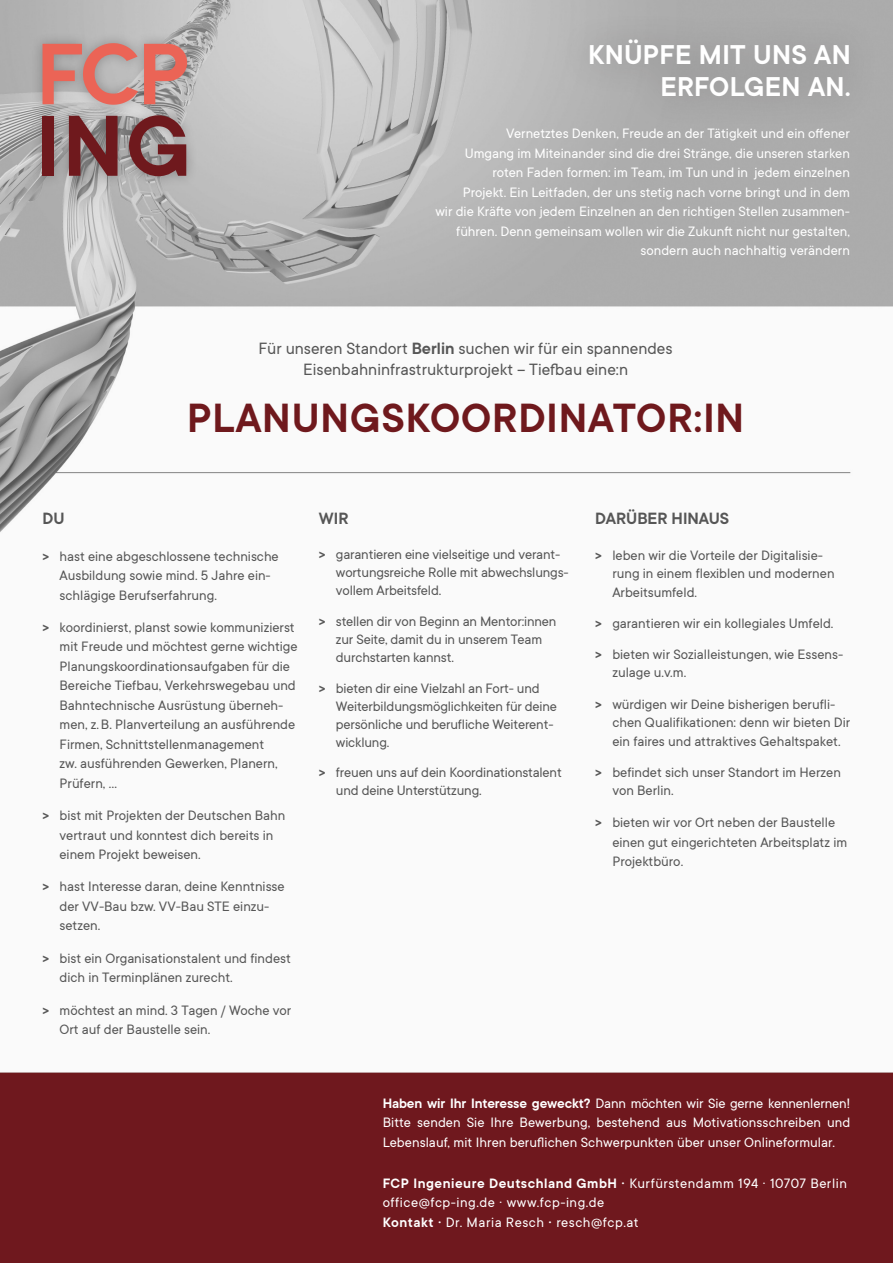
<style>
.page{position:relative;width:893px;height:1263px;background:#fff}
.page>*{position:absolute;margin:0;border:0;box-sizing:border-box;transform-origin:0 0}
.t1{font:600 45px "TT Commons";letter-spacing:.02em;color:#6f191d}
.t2{font:600 30px/31.5px "TT Commons";letter-spacing:.01em;color:#fff;text-align:right}
.t3{font:18px/21px "TT Commons";color:#565656;text-align:center}
.t4{font:600 18px "TT Commons";color:#565656}
.t5{font:15px/19.5px "TT Commons";color:#565656}
.t6{font:15px/19.5px "TT Commons";color:#fff;text-align:right}
.t7{font:15px/19.5px "TT Commons";letter-spacing:.035em;color:#fff}
.s1{font-weight:600}
</style>
<div class="page">
<img style="left:0;top:1px;width:893px;height:1262px">
<div style="left:556px;top:9px;width:326px;height:121px;background:#231f20;opacity:.3"></div>
<div style="left:31px;top:31px;width:168px;height:157px;background:#231f20;opacity:.3"></div>
<svg style="left:144px;top:44px;width:43px;height:60px;background:#cd837b"></svg>
<svg style="left:43px;top:43px;width:95px;height:62px;background:#cb908a"></svg>
<div style="left:43px;top:116px;width:11px;height:60px;background:#6f191d"></div>
<svg style="left:69px;top:116px;width:49px;height:60px;background:#7d4649"></svg>
<svg style="left:129px;top:115px;width:57px;height:61px;background:#87595b"></svg>
<h2 class="t2" style="left:588px;top:40px;width:264px">KNÜPFE MIT UNS AN<br>ERFOLGEN AN.</h2>
<p class="t6" style="left:435px;top:124px;width:416px">Vernetztes Denken, Freude an der Tätigkeit und ein offener<br>Umgang im Miteinander sind die drei Stränge, die unseren starken roten Faden formen: im Team, im Tun und in jedem einzelnen<br>Projekt. Ein Leitfaden, der uns stetig nach vorne bringt und in dem<br>wir die Kräfte von jedem Einzelnen an den richtigen Stellen zusammen&shy;führen. Denn gemeinsam wollen wir die Zukunft nicht nur gestalten, sondern auch nachhaltig verändern</p>
<p class="t3" style="left:259px;top:338px;width:415px">Für unseren Standort <span class="s1">Berlin</span> suchen wir für ein spannendes<br>Eisenbahninfrastrukturprojekt – Tiefbau eine:n</p>
<h1 class="t1" style="left:187px;top:393px;width:558px">PLANUNGSKOORDINATOR:IN</h1>
<p class="t4" style="left:43px;top:509px;width:24px">DU</p>
<p class="t5" style="left:60px;top:546px;width:221px;text-indent:-17px"><span class="s1">&gt;</span> hast eine abgeschlossene technische<br>Ausbildung sowie mind. 5 Jahre ein&shy;schlägige Berufserfahrung.</p>
<p class="t5" style="left:60px;top:618px;width:240px;text-indent:-17px"><span class="s1">&gt;</span> koordinierst, planst sowie kommunizierst mit Freude und möchtest gerne wichtige Planungskoordinationsaufgaben für die Bereiche Tiefbau, Verkehrswegebau und Bahntechnische Ausrüstung überneh&shy;men, z.B. Planverteilung an ausführende Firmen, Schnittstellenmanagement<br>zw. ausführenden Gewerken, Planern, Prüfern, …</p>
<p class="t5" style="left:60px;top:806px;width:227px;text-indent:-17px"><span class="s1">&gt;</span> bist mit Projekten der Deutschen Bahn vertraut und konntest dich bereits in einem Projekt beweisen.</p>
<p class="t5" style="left:60px;top:877px;width:227px;text-indent:-17px"><span class="s1">&gt;</span> hast Interesse daran, deine Kenntnisse der VV-Bau bzw. VV-Bau STE einzu&shy;setzen.</p>
<p class="t5" style="left:60px;top:948px;width:233px;text-indent:-17px"><span class="s1">&gt;</span> bist ein Organisationstalent und findest dich in Terminplänen zurecht.</p>
<p class="t5" style="left:60px;top:1000px;width:233px;text-indent:-17px"><span class="s1">&gt;</span> möchtest an mind. 3 Tagen / Woche vor<br>Ort auf der Baustelle sein.</p>
<p class="t4" style="left:319px;top:509px;width:31px">WIR</p>
<p class="t5" style="left:336px;top:546px;width:234px;line-height:18px;text-indent:-17px"><span class="s1">&gt;</span> garantieren eine vielseitige und verant&shy;wortungsreiche Rolle mit abwechslungs&shy;vollem Arbeitsfeld.</p>
<p class="t5" style="left:336px;top:612px;width:222px;line-height:18px;text-indent:-17px"><span class="s1">&gt;</span> stellen dir von Beginn an Mentor:innen zur Seite, damit du in unserem Team durchstarten kannst.</p>
<p class="t5" style="left:336px;top:679px;width:223px;line-height:18px;text-indent:-17px"><span class="s1">&gt;</span> bieten dir eine Vielzahl an Fort- und<br>Weiterbildungsmöglichkeiten für deine persönliche und berufliche Weiterent&shy;wicklung.</p>
<p class="t5" style="left:336px;top:764px;width:227px;line-height:18px;text-indent:-17px"><span class="s1">&gt;</span> freuen uns auf dein Koordinationstalent und deine Unterstützung.</p>
<p class="t4" style="left:595px;top:509px;width:136px">DARÜBER HINAUS</p>
<p class="t5" style="left:612px;top:546px;width:224px;line-height:18.5px;text-indent:-17px"><span class="s1">&gt;</span> leben wir die Vorteile der Digitalisie&shy;rung in einem flexiblen und modernen<br>Arbeitsumfeld.</p>
<p class="t5" style="left:595px;top:608px;width:249px;line-height:31.2px"><span class="s1">&gt;</span> garantieren wir ein kollegiales Umfeld. <span class="s1">&gt;</span> bieten wir Sozialleistungen, wie Essens-</p>
<p class="t5" style="left:595px;top:657px;width:241px;line-height:31.2px;text-indent:17px">zulage u.v.m.<br><span class="s1">&gt;</span> würdigen wir Deine bisherigen berufli-</p>
<p class="t5" style="left:612px;top:713px;width:239px;line-height:18.5px">chen Qualifikationen: denn wir bieten Dir ein faires und attraktives Gehaltspaket.</p>
<p class="t5" style="left:612px;top:763px;width:230px;line-height:18.5px;text-indent:-17px"><span class="s1">&gt;</span> befindet sich unser Standort im Herzen von Berlin.</p>
<p class="t5" style="left:612px;top:813px;width:236px;text-indent:-17px"><span class="s1">&gt;</span> bieten wir vor Ort neben der Baustelle einen gut eingerichteten Arbeitsplatz im<br>Projektbüro.</p>
<p class="t6" style="left:383px;top:1093px;width:469px;text-align:justify"><span class="s1">Haben wir Ihr Interesse geweckt?</span> Dann möchten wir Sie gerne kennenlernen!<br>Bitte senden Sie Ihre Bewerbung, bestehend aus Motivationsschreiben und Lebenslauf, mit Ihren beruflichen Schwerpunkten über unser Onlineformular.</p>
<p class="t7" style="left:383px;top:1173px;width:466px"><span class="s1">FCP Ingenieure Deutschland GmbH ·</span> Kurfürstendamm 194 · 10707 Berlin office@fcp-ing.de · www.fcp-ing.de<br><span class="s1">Kontakt ·</span> Dr. Maria Resch <span class="s1">·</span> resch@fcp.at</p>
</div>
